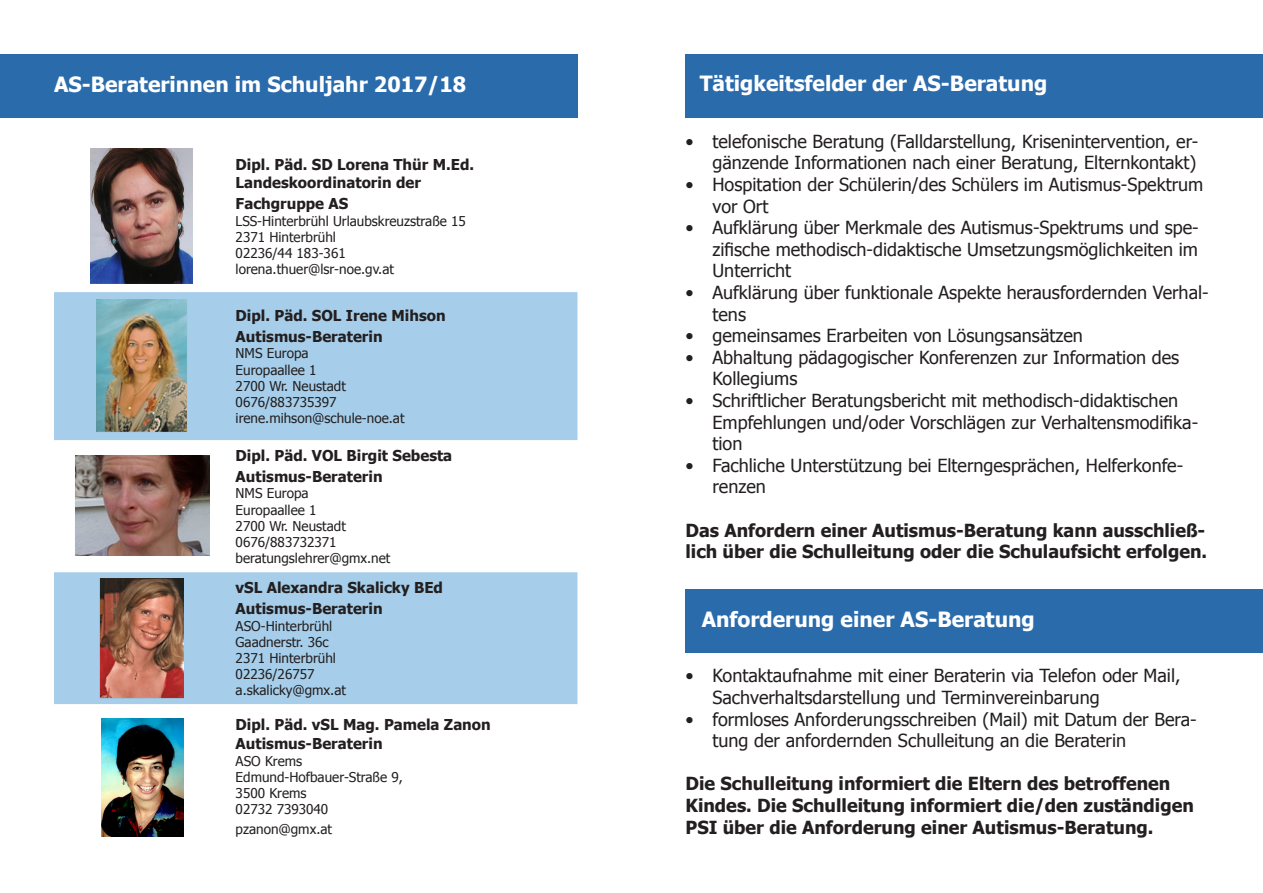
<style>
.page{position:relative;width:1263px;height:893px;background:#fff}
.page>*{position:absolute;margin:0;border:0;box-sizing:border-box;transform-origin:0 0}
.t1{font:700 21px "Tahoma";color:#fff}
.t2{font:18px/21.6px "Tahoma";color:#231f20}
.t3{font:700 18px/21.6px "Tahoma";color:#231f20}
.Einf__Abs__Kopie{font:700 15px/21.6px "Tahoma";color:#231f20}
.Einf__Abs__Kopie-2{font:13.5px/16.2px "Tahoma";color:#231f20}
</style>
<div class="page">
<div style="left:685px;top:589px;width:578px;height:64px;background:#2a6bac"></div>
<div style="left:685px;top:54px;width:578px;height:64px;background:#2a6bac"></div>
<div style="left:0;top:54px;width:577px;height:64px;background:#2a6bac"></div>
<svg style="left:54px;top:292px;width:523px;height:412px;fill:#a6ceea"></svg>
<img style="left:91px;top:149px;width:102px;height:135px">
<img style="left:96px;top:299px;width:92px;height:134px">
<img style="left:74px;top:456px;width:135px;height:100px">
<img style="left:99px;top:578px;width:84px;height:120px">
<img style="left:101px;top:718px;width:83px;height:119px">
<p class="t1" style="left:54px;top:70px;width:414px">AS-Beraterinnen im Schuljahr 2017/18</p>
<p class="Einf__Abs__Kopie" style="left:236px;top:153px;width:240px">Dipl. Päd. SD Lorena Thür M.Ed.</p>
<p class="Einf__Abs__Kopie" style="left:236px;top:171px;width:187px">Landeskoordinatorin der<br>Fachgruppe AS</p>
<p class="Einf__Abs__Kopie-2" style="left:236px;top:212px;width:232px">LSS-Hinterbrühl Urlaubskreuzstraße 15</p>
<p class="Einf__Abs__Kopie-2" style="left:236px;top:228px;width:102px">2371 Hinterbrühl</p>
<p class="Einf__Abs__Kopie-2" style="left:236px;top:244px;width:112px">02236/44 183-361</p>
<p class="Einf__Abs__Kopie-2" style="left:236px;top:261px;width:160px">lorena.thuer@lsr-noe.gv.at</p>
<p class="Einf__Abs__Kopie" style="left:236px;top:303px;width:212px">Dipl. Päd. SOL Irene Mihson</p>
<p class="Einf__Abs__Kopie" style="left:236px;top:325px;width:148px">Autismus-Beraterin</p>
<p class="Einf__Abs__Kopie-2" style="left:236px;top:345px;width:74px">NMS Europa</p>
<p class="Einf__Abs__Kopie-2" style="left:236px;top:361px;width:82px">Europaallee 1</p>
<p class="Einf__Abs__Kopie-2" style="left:236px;top:377px;width:112px">2700 Wr. Neustadt</p>
<p class="Einf__Abs__Kopie-2" style="left:236px;top:393px;width:102px">0676/883735397</p>
<p class="Einf__Abs__Kopie-2" style="left:236px;top:410px;width:170px">irene.mihson@schule-noe.at</p>
<p class="Einf__Abs__Kopie" style="left:236px;top:443px;width:218px">Dipl. Päd. VOL Birgit Sebesta</p>
<p class="Einf__Abs__Kopie" style="left:236px;top:465px;width:148px">Autismus-Beraterin</p>
<p class="Einf__Abs__Kopie-2" style="left:236px;top:485px;width:74px">NMS Europa</p>
<p class="Einf__Abs__Kopie-2" style="left:236px;top:501px;width:82px">Europaallee 1</p>
<p class="Einf__Abs__Kopie-2" style="left:236px;top:517px;width:112px">2700 Wr. Neustadt</p>
<p class="Einf__Abs__Kopie-2" style="left:236px;top:533px;width:102px">0676/883732371</p>
<p class="Einf__Abs__Kopie-2" style="left:236px;top:550px;width:156px">beratungslehrer@gmx.net</p>
<p class="Einf__Abs__Kopie" style="left:236px;top:576px;width:209px">vSL Alexandra Skalicky BEd</p>
<p class="Einf__Abs__Kopie" style="left:236px;top:597px;width:148px">Autismus-Beraterin</p>
<p class="Einf__Abs__Kopie-2" style="left:236px;top:617px;width:98px">ASO-Hinterbrühl</p>
<p class="Einf__Abs__Kopie-2" style="left:236px;top:633px;width:95px">Gaadnerstr. 36c</p>
<p class="Einf__Abs__Kopie-2" style="left:236px;top:649px;width:102px">2371 Hinterbrühl</p>
<p class="Einf__Abs__Kopie-2" style="left:236px;top:665px;width:80px">02236/26757</p>
<p class="Einf__Abs__Kopie-2" style="left:236px;top:682px;width:112px">a.skalicky@gmx.at</p>
<p class="Einf__Abs__Kopie" style="left:236px;top:712px;width:257px">Dipl. Päd. vSL Mag. Pamela Zanon</p>
<p class="Einf__Abs__Kopie" style="left:236px;top:732px;width:148px">Autismus-Beraterin</p>
<p class="Einf__Abs__Kopie-2" style="left:236px;top:752px;width:68px">ASO Krems</p>
<p class="Einf__Abs__Kopie-2" style="left:236px;top:768px;width:169px">Edmund-Hofbauer-Straße 9,</p>
<p class="Einf__Abs__Kopie-2" style="left:236px;top:784px;width:94px">3500 Krems<br>02732 7393040</p>
<p class="Einf__Abs__Kopie-2" style="left:236px;top:820px;width:98px">pzanon@gmx.at</p>
<p class="t1" style="left:700px;top:69px;width:349px">Tätigkeitsfelder der AS-Beratung</p>
<p class="t2" style="left:685px;top:130px;width:514px;text-align:right">• telefonische Beratung (Falldarstellung, Krisenintervention, er&shy;gänzende Informationen nach einer Beratung, Elternkontakt)</p>
<p class="t2" style="left:712px;top:173px;width:492px;text-indent:-27px">• Hospitation der Schülerin/des Schülers im Autismus-Spektrum vor Ort</p>
<p class="t2" style="left:712px;top:216px;width:488px;text-align:justify;text-indent:-27px">• Aufklärung über Merkmale des Autismus-Spektrums und spe&shy;zifische methodisch-didaktische Umsetzungsmöglichkeiten im Unterricht</p>
<p class="t2" style="left:712px;top:281px;width:498px;text-indent:-27px">• Aufklärung über funktionale Aspekte herausfordernden Verhal&shy;tens</p>
<p class="t2" style="left:685px;top:324px;width:399px">• gemeinsames Erarbeiten von Lösungsansätzen</p>
<p class="t2" style="left:712px;top:346px;width:468px;text-indent:-27px">• Abhaltung pädagogischer Konferenzen zur Information des<br>Kollegiums</p>
<p class="t2" style="left:712px;top:389px;width:487px;text-indent:-27px">• Schriftlicher Beratungsbericht mit methodisch-didaktischen<br>Empfehlungen und/oder Vorschlägen zur Verhaltensmodifika&shy;tion</p>
<p class="t2" style="left:712px;top:454px;width:472px;text-indent:-27px">• Fachliche Unterstützung bei Elterngesprächen, Helferkonfe&shy;renzen</p>
<p class="t3" style="left:685px;top:518px;width:523px">Das Anfordern einer Autismus-Beratung kann ausschließ&shy;lich über die Schulleitung oder die Schulaufsicht erfolgen.</p>
<p class="t1" style="left:702px;top:605px;width:335px">Anforderung einer AS-Beratung</p>
<p class="t2" style="left:712px;top:664px;width:470px;text-indent:-27px">• Kontaktaufnahme mit einer Beraterin via Telefon oder Mail,<br>Sachverhaltsdarstellung und Terminvereinbarung</p>
<p class="t2" style="left:712px;top:707px;width:486px;text-indent:-27px">• formloses Anforderungsschreiben (Mail) mit Datum der Bera&shy;tung der anfordernden Schulleitung an die Beraterin</p>
<p class="t3" style="left:685px;top:772px;width:510px">Die Schulleitung informiert die Eltern des betroffenen<br>Kindes. Die Schulleitung informiert die/den zuständigen<br>PSI über die Anforderung einer Autismus-Beratung.</p>
</div>
